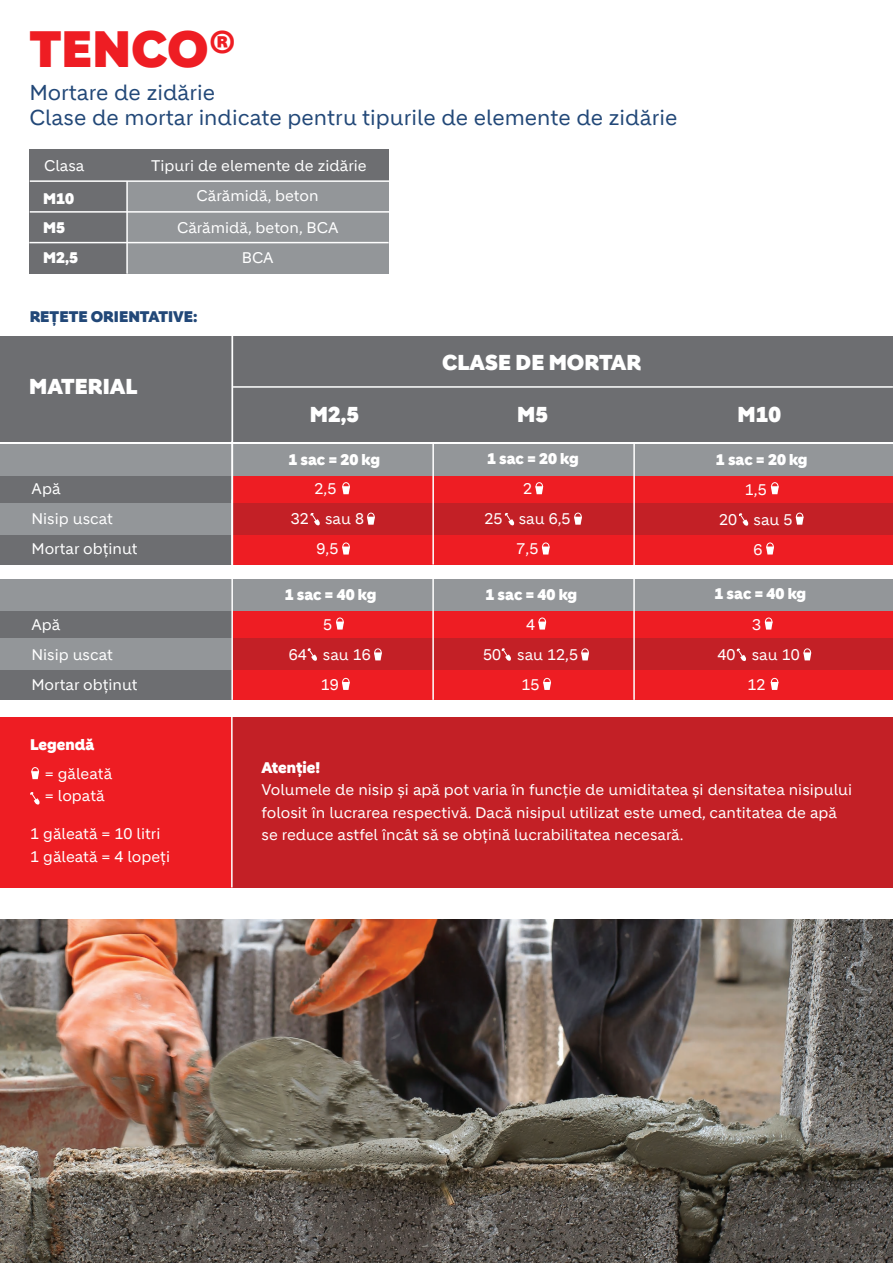
<style>
.page{position:relative;width:893px;height:1263px;background:#fff}
.page>*{position:absolute;margin:0;border:0;box-sizing:border-box;transform-origin:0 0}
.t1{font:900 49.8px "Holcim Headline";color:#ee1d23}
.t2{font:21px/25.2px "Holcim";color:#224878}
.t3{font:900 21px "Holcim Headline";color:#fff}
.t4{font:15px/30px "Holcim";color:#fff;text-align:center}
.t5{font:900 15px/28.8px "Holcim Headline";color:#fff}
.t6{font:900 15px "Holcim Headline";color:#224878}
</style>
<div class="page">
<div style="left:30px;top:149px;width:359px;height:125px;background:#6d6e71"></div>
<div style="left:118px;top:716px;width:775px;height:171px;background:#c32026"></div>
<div style="left:0;top:716px;width:232px;height:171px;background:#ee1d23"></div>
<svg style="left:30px;top:792px;width:10px;height:13px"></svg>
<svg style="left:31px;top:771px;width:8px;height:8px"></svg>
<div style="left:32px;top:767px;width:7px;height:8px;border:1px solid #fff;border-radius:50%"></div>
<hr style="left:231px;top:715px;width:2px;height:172px;background:#fff">
<div style="left:0;top:378px;width:893px;height:64px;background:#6d6e71"></div>
<div style="left:0;top:444px;width:893px;height:120px;background:#6d6e71"></div>
<div style="left:0;top:444px;width:661px;height:31px;background:#939699"></div>
<div style="left:0;top:503px;width:660px;height:32px;background:#939699"></div>
<div style="left:232px;top:444px;width:661px;height:120px;background:#ee1d23"></div>
<div style="left:232px;top:444px;width:661px;height:31px;background:#939699"></div>
<div style="left:233px;top:503px;width:660px;height:32px;background:#c32026"></div>
<svg style="left:771px;top:486px;width:8px;height:8px"></svg>
<div style="left:771px;top:482px;width:7px;height:8px;border:1px solid #fff;border-radius:50%"></div>
<svg style="left:796px;top:517px;width:8px;height:8px"></svg>
<div style="left:796px;top:513px;width:7px;height:8px;border:1px solid #fff;border-radius:50%"></div>
<svg style="left:766px;top:546px;width:8px;height:8px"></svg>
<div style="left:767px;top:543px;width:7px;height:7px;border:1px solid #fff;border-radius:50%"></div>
<svg style="left:739px;top:513px;width:9px;height:13px"></svg>
<svg style="left:504px;top:513px;width:10px;height:13px"></svg>
<svg style="left:310px;top:513px;width:10px;height:13px"></svg>
<svg style="left:535px;top:486px;width:8px;height:8px"></svg>
<div style="left:536px;top:482px;width:7px;height:8px;border:1px solid #fff;border-radius:50%"></div>
<svg style="left:574px;top:517px;width:8px;height:8px"></svg>
<div style="left:574px;top:513px;width:7px;height:8px;border:1px solid #fff;border-radius:50%"></div>
<svg style="left:367px;top:517px;width:8px;height:8px"></svg>
<div style="left:367px;top:513px;width:7px;height:8px;border:1px solid #fff;border-radius:50%"></div>
<svg style="left:342px;top:486px;width:8px;height:8px"></svg>
<div style="left:343px;top:482px;width:7px;height:8px;border:1px solid #fff;border-radius:50%"></div>
<svg style="left:542px;top:546px;width:8px;height:8px"></svg>
<div style="left:542px;top:543px;width:7px;height:7px;border:1px solid #fff;border-radius:50%"></div>
<svg style="left:342px;top:546px;width:8px;height:8px"></svg>
<div style="left:343px;top:543px;width:7px;height:7px;border:1px solid #fff;border-radius:50%"></div>
<hr style="left:432px;top:443px;width:2px;height:121px;background:#fff">
<hr style="left:633px;top:443px;width:2px;height:124px;background:#fff">
<div style="left:0;top:579px;width:893px;height:121px;background:#6d6e71"></div>
<div style="left:0;top:579px;width:661px;height:32px;background:#939699"></div>
<div style="left:0;top:639px;width:660px;height:31px;background:#939699"></div>
<div style="left:232px;top:579px;width:661px;height:121px;background:#ee1d23"></div>
<div style="left:232px;top:579px;width:661px;height:32px;background:#939699"></div>
<div style="left:233px;top:639px;width:660px;height:31px;background:#c32026"></div>
<svg style="left:765px;top:622px;width:8px;height:7px"></svg>
<div style="left:765px;top:618px;width:7px;height:7px;border:1px solid #fff;border-radius:50%"></div>
<svg style="left:771px;top:682px;width:8px;height:8px"></svg>
<div style="left:771px;top:678px;width:7px;height:8px;border:1px solid #fff;border-radius:50%"></div>
<svg style="left:736px;top:649px;width:10px;height:12px"></svg>
<svg style="left:501px;top:648px;width:10px;height:13px"></svg>
<svg style="left:307px;top:648px;width:10px;height:13px"></svg>
<svg style="left:538px;top:622px;width:8px;height:7px"></svg>
<div style="left:539px;top:618px;width:7px;height:7px;border:1px solid #fff;border-radius:50%"></div>
<svg style="left:581px;top:652px;width:8px;height:8px"></svg>
<div style="left:582px;top:648px;width:7px;height:8px;border:1px solid #fff;border-radius:50%"></div>
<svg style="left:803px;top:652px;width:8px;height:8px"></svg>
<div style="left:804px;top:648px;width:7px;height:8px;border:1px solid #fff;border-radius:50%"></div>
<svg style="left:374px;top:652px;width:8px;height:8px"></svg>
<div style="left:374px;top:648px;width:7px;height:8px;border:1px solid #fff;border-radius:50%"></div>
<svg style="left:336px;top:622px;width:8px;height:7px"></svg>
<div style="left:336px;top:618px;width:7px;height:7px;border:1px solid #fff;border-radius:50%"></div>
<svg style="left:543px;top:682px;width:8px;height:8px"></svg>
<div style="left:544px;top:678px;width:7px;height:8px;border:1px solid #fff;border-radius:50%"></div>
<svg style="left:342px;top:682px;width:8px;height:8px"></svg>
<div style="left:342px;top:678px;width:7px;height:8px;border:1px solid #fff;border-radius:50%"></div>
<hr style="left:231px;top:500px;width:2px;height:200px;background:#fff">
<hr style="left:432px;top:578px;width:2px;height:122px;background:#fff">
<hr style="left:633px;top:575px;width:2px;height:125px;background:#fff">
<div style="left:127px;top:181px;width:262px;height:93px;background:#939699"></div>
<hr style="left:30px;top:180px;width:359px;height:2px;background:#fff">
<hr style="left:30px;top:211px;width:359px;height:2px;background:#fff">
<hr style="left:29px;top:242px;width:360px;height:1px;background:#fff">
<hr style="left:126px;top:181px;width:2px;height:93px;background:#fff">
<div style="left:0;top:336px;width:893px;height:104px;background:#6d6e71"></div>
<hr style="left:231px;top:316px;width:2px;height:260px;background:#fff">
<hr style="left:233px;top:386px;width:660px;height:2px;background:#fff">
<img style="left:0;top:920px;width:893px;height:343px">
<h1 class="t1" style="left:29px;top:20px;width:208px">TENCO®</h1>
<h2 class="t2" style="left:29px;top:80px;width:649px">Mortare de zidărie<br>Clase de mortar indicate pentru tipurile de elemente de zidărie</h2>
<p class="t4" style="left:44px;top:150px;width:42px">Clasa</p>
<p class="t4" style="left:151px;top:150px;width:217px">Tipuri de elemente de zidărie</p>
<p class="t5" style="left:43px;top:185px;width:33px">M10<br>M5</p>
<p class="t5" style="left:43px;top:244px;width:37px">M2,5</p>
<p class="t4" style="left:177px;top:181px;width:163px;line-height:30.9px">Cărămidă, beton<br>Cărămidă, beton, BCA<br>BCA</p>
<p class="t6" style="left:30px;top:307px;width:169px">REȚETE ORIENTATIVE:</p>
<h2 class="t3" style="left:29px;top:374px;width:110px">MATERIAL</h2>
<p class="t4" style="left:32px;top:474px;width:108px;text-align:left">Apă<br>Nisip uscat<br>Mortar obţinut</p>
<p class="t4" style="left:32px;top:609px;width:108px;text-align:left">Apă<br>Nisip uscat<br>Mortar obţinut</p>
<p class="t5" style="left:30px;top:730px;width:66px">Legendă</p>
<p class="t4" style="left:45px;top:762px;width:69px;line-height:22.5px;text-align:left">= găleată = lopată</p>
<p class="t4" style="left:30px;top:823px;width:141px;line-height:22.5px;text-align:left">1 găleată = 10 litri<br>1 găleată = 4 lopeți</p>
<h2 class="t3" style="left:442px;top:350px;width:201px">CLASE DE MORTAR</h2>
<h2 class="t3" style="left:310px;top:402px;width:51px">M2,5</h2>
<h2 class="t3" style="left:517px;top:402px;width:32px">M5</h2>
<h2 class="t3" style="left:738px;top:402px;width:45px">M10</h2>
<p class="t5" style="left:288px;top:445px;width:93px">1 sac = 20 kg</p>
<p class="t5" style="left:487px;top:445px;width:93px">1 sac = 20 kg</p>
<p class="t5" style="left:716px;top:445px;width:93px">1 sac = 20 kg</p>
<p class="t4" style="left:291px;top:474px;width:75px">2,5<br>32 sau 8<br>9,5</p>
<p class="t4" style="left:485px;top:474px;width:87px">2<br>25 sau 6,5<br>7,5</p>
<p class="t4" style="left:719px;top:474px;width:75px">1,5<br>20 sau 5<br>6</p>
<p class="t5" style="left:285px;top:581px;width:93px">1 sac = 40 kg</p>
<p class="t5" style="left:486px;top:580px;width:93px">1 sac = 40 kg</p>
<p class="t5" style="left:714px;top:580px;width:93px">1 sac = 40 kg</p>
<p class="t4" style="left:289px;top:609px;width:84px">5<br>64 sau 16<br>19</p>
<p class="t4" style="left:483px;top:609px;width:96px">4<br>50 sau 12,5<br>15</p>
<p class="t4" style="left:718px;top:610px;width:84px">3<br>40 sau 10<br>12</p>
<p class="t5" style="left:262px;top:753px;width:60px">Atenţie!</p>
<p class="t4" style="left:262px;top:779px;width:592px;line-height:22.5px;text-align:left">Volumele de nisip și apă pot varia în funcție de umiditatea și densitatea nisipului folosit în lucrarea respectivă. Dacă nisipul utilizat este umed, cantitatea de apă se reduce astfel încât să se obțină lucrabilitatea necesară.</p>
</div>
